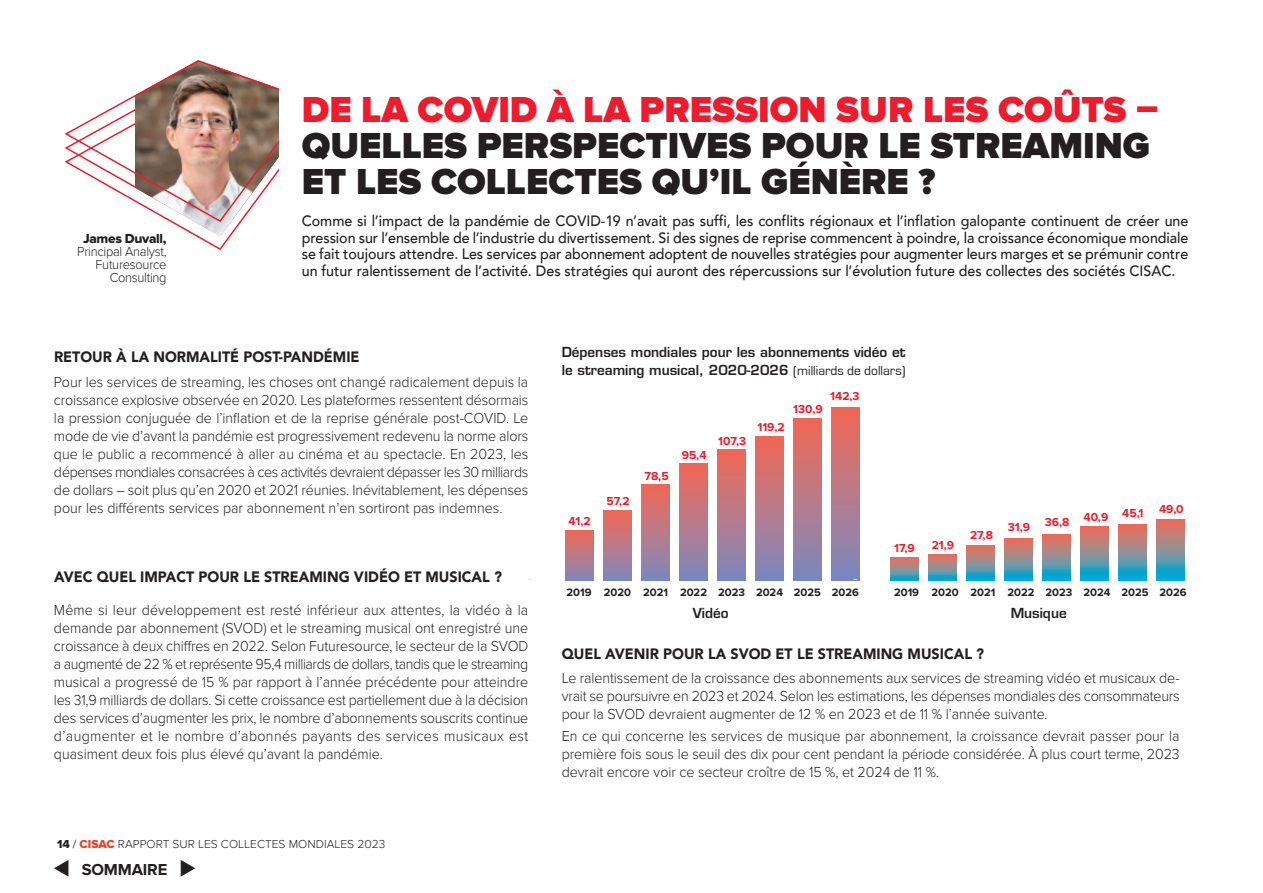
<style>
.page{position:relative;width:1263px;height:893px;background:#fff}
.page>*{position:absolute;margin:0;border:0;box-sizing:border-box;transform-origin:0 0}
.t1{font:900 37.5px/36px "Proxima Nova";color:#231f20}
.t2{font:700 16.5px "Proxima Nova";letter-spacing:-.01em;color:#231f20}
.t3{font:300 15px/18px "Proxima Nova";color:#231f20;text-align:justify;scale:.95 1}
.t4{font:500 15px/16.5px "Avenir";color:#231f20;text-align:justify;scale:.95 1}
.t5{font:900 15px "Avenir";color:#231f20;scale:.95 1}
.t6{font:600 13.5px/18.6px "Eurostile";color:#231f20}
.t7{font:300 13.5px/12.9px "Proxima Nova";letter-spacing:-.02em;color:#231f20;text-align:right;scale:.95 1}
.t8{font:13.5px "Proxima Nova Extrabld";letter-spacing:-.02em;color:#231f20}
.t9{font:700 12px "Proxima Nova";color:#ee1b2d}
.t10{font:300 12px "Proxima Nova";color:#231f20}
.t11{font:700 11.1px "Proxima Nova";color:#231f20}
.s1{color:#ee1b2d}
.s2{font-family:"Proxima Nova Extrabld";font-weight:400}
.s3{font-weight:400}
.s4{font-family:"Proxima Nova Extrabld";font-weight:400;color:#ef3e25}
.s5{font-size:27px}
</style>
<div class="page">
<img style="left:65px;top:60px;width:214px;height:190px">
<div style="left:565px;top:530px;width:28px;height:51px;background:linear-gradient(to bottom,#f16a56,#7f89bc)"></div>
<div style="left:603px;top:511px;width:28px;height:70px;background:linear-gradient(to bottom,#f16956,#7f88bc)"></div>
<div style="left:642px;top:485px;width:27px;height:96px;background:linear-gradient(to bottom,#f26954,#7d89bd)"></div>
<div style="left:680px;top:464px;width:28px;height:117px;background:linear-gradient(to bottom,#f26954,#7b89bf)"></div>
<div style="left:718px;top:450px;width:28px;height:131px;background:linear-gradient(to bottom,#f26954,#7b89bf)"></div>
<div style="left:756px;top:437px;width:28px;height:144px;background:linear-gradient(to bottom,#f36954,#7b89be)"></div>
<div style="left:794px;top:419px;width:28px;height:162px;background:linear-gradient(to bottom,#f36954,#7b89bf)"></div>
<div style="left:832px;top:407px;width:28px;height:174px;background:linear-gradient(to bottom,#f36854,#7b8abf)"></div>
<svg style="left:890px;top:557px;width:28px;height:24px"></svg>
<svg style="left:928px;top:554px;width:28px;height:27px"></svg>
<svg style="left:966px;top:545px;width:28px;height:36px"></svg>
<svg style="left:1004px;top:539px;width:28px;height:42px"></svg>
<svg style="left:1043px;top:534px;width:27px;height:47px"></svg>
<svg style="left:1081px;top:527px;width:28px;height:54px;background:#7c8f9a"></svg>
<svg style="left:1119px;top:525px;width:28px;height:56px;background:#7b8f9a"></svg>
<svg style="left:1157px;top:519px;width:28px;height:62px;background:#7c8f9a"></svg>
<p class="t8" style="left:83px;top:231px;width:85px">James Duvall,</p>
<p class="t7" style="left:77px;top:247px;width:95px">Principal Analyst,<br>Futuresource<br>Consulting</p>
<p class="t1" style="left:302px;top:93px;width:858px"><span class="s1">DE LA COVID À LA PRESSION SUR LES COÛTS –<br></span>QUELLES PERSPECTIVES POUR LE STREAMING<br>ET LES COLLECTES QU’IL GÉNÈRE ?</p>
<p class="t4" style="left:302px;top:213px;width:935px">Comme si l’impact de la pandémie de COVID-19 n’avait pas suffi, les conflits régionaux et l’inflation galopante continuent de créer une pression sur l’ensemble de l’industrie du divertissement. Si des signes de reprise commencent à poindre, la croissance économique mondiale se fait toujours attendre. Les services par abonnement adoptent de nouvelles stratégies pour augmenter leurs marges et se prémunir contre un futur ralentissement de l’activité. Des stratégies qui auront des répercussions sur l’évolution future des collectes des sociétés CISAC.</p>
<p class="t5" style="left:54px;top:347px;width:323px">RETOUR À LA NORMALITÉ POST-PANDÉMIE</p>
<p class="t3" style="left:54px;top:375px;width:501px">Pour les services de streaming, les choses ont changé radicalement depuis la croissance explosive observée en 2020. Les plateformes ressentent désormais la pression conjuguée de l’inflation et de la reprise générale post-COVID. Le mode de vie d’avant la pandémie est progressivement redevenu la norme alors que le public a recommencé à aller au cinéma et au spectacle. En 2023, les dépenses mondiales consacrées à ces activités devraient dépasser les 30 milliards de dollars – soit plus qu’en 2020 et 2021 réunies. Inévitablement, les dépenses pour les différents services par abonnement n’en sortiront pas indemnes.</p>
<p class="t5" style="left:54px;top:567px;width:473px">AVEC QUEL IMPACT POUR LE STREAMING VIDÉO ET MUSICAL ?</p>
<p class="t3" style="left:54px;top:603px;width:501px">Même si leur développement est resté inférieur aux attentes, la vidéo à la demande par abonnement (SVOD) et le streaming musical ont enregistré une croissance à deux chiffres en 2022. Selon Futuresource, le secteur de la SVOD a augmenté de 22 % et représente 95,4 milliards de dollars, tandis que le streaming musical a progressé de 15 % par rapport à l’année précédente pour atteindre les 31,9 milliards de dollars. Si cette croissance est partiellement due à la décision des services d’augmenter les prix, le nombre d’abonnements souscrits continue d’augmenter et le nombre d’abonnés payants des services musicaux est quasiment deux fois plus élevé qu’avant la pandémie.</p>
<p class="t10" style="left:57px;top:840px;width:330px"><span class="s2">14</span> <span class="s3">/</span> <span class="s4">CISAC</span> RAPPORT SUR LES COLLECTES MONDIALES 2023</p>
<p class="t2" style="left:54px;top:863px;width:143px"><span class="s5">⊳</span> SOMMAIRE <span class="s5">⊲</span></p>
<p class="t6" style="left:562px;top:344px;width:345px">Dépenses mondiales pour les abonnements vidéo et le streaming musical, 2020-2026 <span class="s3">(milliards de dollars)</span></p>
<p class="t9" style="left:568px;top:517px;width:24px">41,2</p>
<p class="t9" style="left:607px;top:497px;width:24px">57,2</p>
<p class="t9" style="left:644px;top:472px;width:26px">78,5</p>
<p class="t9" style="left:682px;top:451px;width:26px">95,4</p>
<p class="t9" style="left:718px;top:437px;width:29px">107,3</p>
<p class="t9" style="left:757px;top:423px;width:29px">119,2</p>
<p class="t9" style="left:793px;top:405px;width:31px">130,9</p>
<p class="t9" style="left:830px;top:392px;width:31px">142,3</p>
<p class="t9" style="left:894px;top:544px;width:22px">17,9</p>
<p class="t9" style="left:932px;top:541px;width:24px">21,9</p>
<p class="t9" style="left:970px;top:531px;width:24px">27,8</p>
<p class="t9" style="left:1008px;top:523px;width:24px">31,9</p>
<p class="t9" style="left:1045px;top:518px;width:26px">36,8</p>
<p class="t9" style="left:1083px;top:513px;width:26px">40,9</p>
<p class="t9" style="left:1122px;top:509px;width:23px">45,1</p>
<p class="t9" style="left:1159px;top:505px;width:26px">49,0</p>
<p class="t11" style="left:566px;top:589px;width:27px">2019</p>
<p class="t11" style="left:604px;top:589px;width:29px">2020</p>
<p class="t11" style="left:643px;top:589px;width:26px">2021</p>
<p class="t11" style="left:680px;top:589px;width:29px">2022</p>
<p class="t11" style="left:718px;top:589px;width:28px">2023</p>
<p class="t11" style="left:756px;top:589px;width:28px">2024</p>
<p class="t11" style="left:794px;top:589px;width:29px">2025</p>
<p class="t11" style="left:832px;top:589px;width:29px">2026</p>
<p class="t11" style="left:894px;top:589px;width:27px">2019</p>
<p class="t11" style="left:931px;top:589px;width:29px">2020</p>
<p class="t11" style="left:971px;top:589px;width:26px">2021</p>
<p class="t11" style="left:1007px;top:589px;width:29px">2022</p>
<p class="t11" style="left:1045px;top:589px;width:28px">2023</p>
<p class="t11" style="left:1083px;top:589px;width:28px">2024</p>
<p class="t11" style="left:1121px;top:589px;width:29px">2025</p>
<p class="t11" style="left:1159px;top:589px;width:29px">2026</p>
<p class="t6" style="left:693px;top:606px;width:37px">Vidéo</p>
<p class="t6" style="left:1011px;top:606px;width:58px">Musique</p>
<p class="t5" style="left:562px;top:644px;width:446px">QUEL AVENIR POUR LA SVOD ET LE STREAMING MUSICAL ?</p>
<p class="t3" style="left:562px;top:670px;width:652px">Le ralentissement de la croissance des abonnements aux services de streaming vidéo et musicaux de&shy;vrait se poursuivre en 2023 et 2024. Selon les estimations, les dépenses mondiales des consommateurs pour la SVOD devraient augmenter de 12 % en 2023 et de 11 % l’année suivante.</p>
<p class="t3" style="left:562px;top:729px;width:652px">En ce qui concerne les services de musique par abonnement, la croissance devrait passer pour la première fois sous le seuil des dix pour cent pendant la période considérée. À plus court terme, 2023 devrait encore voir ce secteur croître de 15 %, et 2024 de 11 %.</p>
</div>
